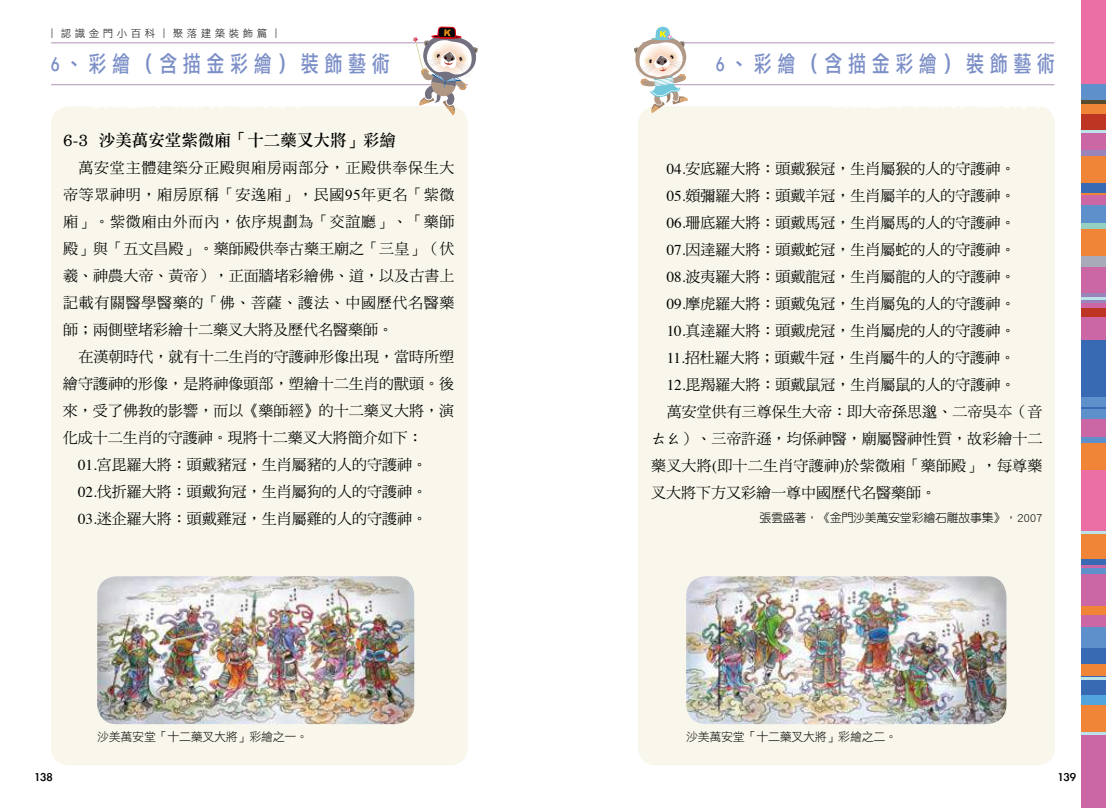
<style>
.page{position:relative;width:1106px;height:808px;background:#fff}
.page>*{position:absolute;margin:0;border:0;box-sizing:border-box;transform-origin:0 0}
.t1{font:22.5px "Li Gothic Med";letter-spacing:.31em;color:#7c8fc7;scale:.8 1}
.t2{font:16.5px "DF Li Song Std W5";color:#000}
.t3{font:15px/27px "DF Ming Std W5";color:#000;text-align:justify}
.t4{font:12.9px "Li Gothic Med";color:#000;scale:1.04 1}
.t5{font:12px "DF Hei Std W3";letter-spacing:-.025em;color:#000}
.t6{font:12px "DF Yuan Std W3";letter-spacing:-.025em;color:#000}
.t7{font:10.5px "DF Hei Std W3";color:#000}
.s1{font-family:"Times"}
.s2{font-family:"Ming Li U"}
</style>
<div class="page">
<div style="left:51px;top:106px;width:417px;height:659px;background:#f9f7eb;border-radius:18px"></div>
<hr style="left:51px;top:84px;width:417px;height:1px;background:#b194b7">
<hr style="left:51px;top:43px;width:417px;height:1px;background:#b194b7">
<svg style="left:412px;top:27px;width:66px;height:88px"></svg>
<div style="left:638px;top:106px;width:416px;height:659px;background:#f9f7eb;border-radius:18px"></div>
<hr style="left:642px;top:84px;width:412px;height:1px;background:#b194b7">
<hr style="left:642px;top:43px;width:412px;height:1px;background:#b194b7">
<svg style="left:634px;top:26px;width:54px;height:87px"></svg>
<div style="left:1081px;top:565px;width:25px;height:66px;background:#cb67a4"></div>
<div style="left:1081px;top:732px;width:25px;height:76px;background:#cb67a4"></div>
<div style="left:1081px;top:147px;width:25px;height:53px;background:#f08437"></div>
<div style="left:1081px;top:254px;width:25px;height:14px;background:#a6aab9"></div>
<div style="left:1081px;top:335px;width:25px;height:77px;background:#376ab3"></div>
<div style="left:1081px;top:631px;width:25px;height:67px;background:#376ab3"></div>
<div style="left:1081px;top:73px;width:25px;height:31px;background:#5e90cc"></div>
<div style="left:1081px;top:267px;width:25px;height:73px;background:#cb67a4"></div>
<div style="left:1081px;top:198px;width:25px;height:31px;background:#5e90cc"></div>
<div style="left:1081px;top:293px;width:25px;height:9px;background:#9a84bc"></div>
<div style="left:1081px;top:467px;width:25px;height:74px;background:#eb6ea5"></div>
<div style="left:1081px;top:664px;width:25px;height:11px;background:#f08437"></div>
<div style="left:1081px;top:695px;width:25px;height:11px;background:#51a5dc"></div>
<div style="left:1081px;top:146px;width:25px;height:9px;background:#9a84bc"></div>
<div style="left:1081px;top:412px;width:25px;height:31px;background:#cb67a4"></div>
<div style="left:1081px;top:534px;width:25px;height:31px;background:#f08437"></div>
<div style="left:1081px;top:114px;width:25px;height:36px;background:#cb67a4"></div>
<div style="left:1081px;top:226px;width:25px;height:30px;background:#f08437"></div>
<div style="left:1081px;top:440px;width:25px;height:30px;background:#f08437"></div>
<div style="left:1081px;top:705px;width:25px;height:30px;background:#f08437"></div>
<div style="left:1081px;top:308px;width:25px;height:9px;background:#bf3523"></div>
<div style="left:1081px;top:606px;width:25px;height:9px;background:#f08437"></div>
<div style="left:1081px;top:0;width:25px;height:84px;background:#eb6ea5"></div>
<svg style="left:1081px;top:100px;width:25px;height:30px"></svg>
<div style="left:1081px;top:195px;width:25px;height:10px;background:#cb67a4"></div>
<div style="left:1081px;top:409px;width:25px;height:10px;background:#5e90cc"></div>
<div style="left:1081px;top:223px;width:25px;height:6px;background:#95d0c0"></div>
<div style="left:1081px;top:436px;width:25px;height:6px;background:#5e90cc"></div>
<div style="left:1081px;top:559px;width:25px;height:6px;background:#376ab3"></div>
<div style="left:1081px;top:568px;width:25px;height:6px;background:#5e90cc"></div>
<hr style="left:1081px;top:732px;width:25px;height:3px;background:#bbe2e8">
<hr style="left:1081px;top:677px;width:25px;height:3px;background:#bbe2e8">
<hr style="left:1081px;top:531px;width:25px;height:3px;background:#bbe2e8">
<hr style="left:1081px;top:297px;width:25px;height:3px;background:#bbe2e8">
<hr style="left:1081px;top:130px;width:25px;height:3px;background:#bbe2e8">
<div style="left:1081px;top:628px;width:25px;height:20px;background:#5e90cc"></div>
<div style="left:1081px;top:183px;width:25px;height:9px;background:#376ab3"></div>
<div style="left:1081px;top:397px;width:25px;height:9px;background:#5e90cc"></div>
<img style="left:97px;top:576px;width:317px;height:148px">
<img style="left:686px;top:576px;width:320px;height:148px">
<p class="t7" style="left:47px;top:28px;width:236px">︱ 認 識 金 門 小 百 科 ︱ 聚 落 建 築 裝 飾 篇 ︱</p>
<h1 class="t1" style="left:51px;top:53px;width:425px">6、彩繪（含描金彩繪）裝飾藝術</h1>
<p class="t2" style="left:63px;top:131px;width:334px">6-3 沙美萬安堂紫微廂「十二藥叉大將」彩繪</p>
<p class="t3" style="left:63px;top:154px;width:393px;text-indent:15px">萬安堂主體建築分正殿與廂房兩部分，正殿供奉保生大帝等眾神明，廂房原稱「安逸廂」，民國<span class="s1">95</span>年更名「紫微廂」。紫微廂由外而內，依序規劃為「交誼廳」、「藥師殿」與「五文昌殿」。藥師殿供奉古藥王廟之「三皇」（伏羲、神農大帝、黃帝），正面牆堵彩繪佛、道，以及古書上記載有關醫學醫藥的「佛、菩薩、護法、中國歷代名醫藥師；兩側壁堵彩繪十二藥叉大將及歷代名醫藥師。</p>
<p class="t3" style="left:78px;top:343px;width:377px">在漢朝時代，就有十二生肖的守護神形像出現，當時所塑</p>
<p class="t3" style="left:63px;top:370px;width:393px">繪守護神的形像，是將神像頭部，塑繪十二生肖的獸頭。後</p>
<p class="t3" style="left:63px;top:397px;width:393px">來，受了佛教的影響，而以《藥師經》的十二藥叉大將，演</p>
<p class="t3" style="left:63px;top:424px;width:361px">化成十二生肖的守護神。現將十二藥叉大將簡介如下：</p>
<p class="t3" style="left:78px;top:451px;width:350px"><span class="s1">01.</span>宮毘羅大將：頭戴豬冠，生肖屬豬的人的守護神。</p>
<p class="t3" style="left:78px;top:478px;width:350px"><span class="s1">02.</span>伐折羅大將：頭戴狗冠，生肖屬狗的人的守護神。</p>
<p class="t3" style="left:78px;top:505px;width:350px"><span class="s1">03.</span>迷企羅大將：頭戴雞冠，生肖屬雞的人的守護神。</p>
<p class="t4" style="left:34px;top:770px;width:20px">138</p>
<p class="t5" style="left:97px;top:730px;width:212px">沙美萬安堂「十二藥叉大將」彩繪之一。</p>
<h1 class="t1" style="left:716px;top:53px;width:425px">6、彩繪（含描金彩繪）裝飾藝術</h1>
<p class="t3" style="left:666px;top:154px;width:350px"><span class="s1">04.</span>安底羅大將：頭戴猴冠，生肖屬猴的人的守護神。</p>
<p class="t3" style="left:666px;top:181px;width:350px"><span class="s1">05.</span>頞彌羅大將：頭戴羊冠，生肖屬羊的人的守護神。</p>
<p class="t3" style="left:666px;top:208px;width:350px"><span class="s1">06.</span>珊底羅大將：頭戴馬冠，生肖屬馬的人的守護神。</p>
<p class="t3" style="left:666px;top:235px;width:350px"><span class="s1">07.</span>因達羅大將：頭戴蛇冠，生肖屬蛇的人的守護神。</p>
<p class="t3" style="left:666px;top:262px;width:350px"><span class="s1">08.</span>波夷羅大將：頭戴龍冠，生肖屬龍的人的守護神。</p>
<p class="t3" style="left:666px;top:289px;width:350px"><span class="s1">09.</span>摩虎羅大將：頭戴兔冠，生肖屬兔的人的守護神。</p>
<p class="t3" style="left:666px;top:316px;width:350px"><span class="s1">10.</span>真達羅大將：頭戴虎冠，生肖屬虎的人的守護神。</p>
<p class="t3" style="left:666px;top:343px;width:350px"><span class="s1">11.</span>招杜羅大將；頭戴牛冠，生肖屬牛的人的守護神。</p>
<p class="t3" style="left:666px;top:370px;width:350px"><span class="s1">12.</span>毘羯羅大將：頭戴鼠冠，生肖屬鼠的人的守護神。</p>
<p class="t3" style="left:666px;top:397px;width:377px">萬安堂供有三尊保生大帝：即大帝孫思邈、二帝吳<span class="s2">夲</span>（音</p>
<p class="t3" style="left:651px;top:424px;width:393px">ㄊㄠ）、三帝許遜，均係神醫，廟屬醫神性質，故彩繪十二</p>
<p class="t3" style="left:651px;top:451px;width:393px">藥叉大將<span class="s1">(</span>即十二生肖守護神<span class="s1">)</span>於紫微廂「藥師殿」，每尊藥</p>
<p class="t3" style="left:651px;top:478px;width:286px">叉大將下方又彩繪一尊中國歷代名醫藥師。</p>
<p class="t6" style="left:759px;top:511px;width:285px">張雲盛著，《金門沙美萬安堂彩繪石雕故事集》，2007</p>
<p class="t5" style="left:686px;top:730px;width:212px">沙美萬安堂「十二藥叉大將」彩繪之二。</p>
<p class="t4" style="left:1057px;top:770px;width:20px">139</p>
</div>
